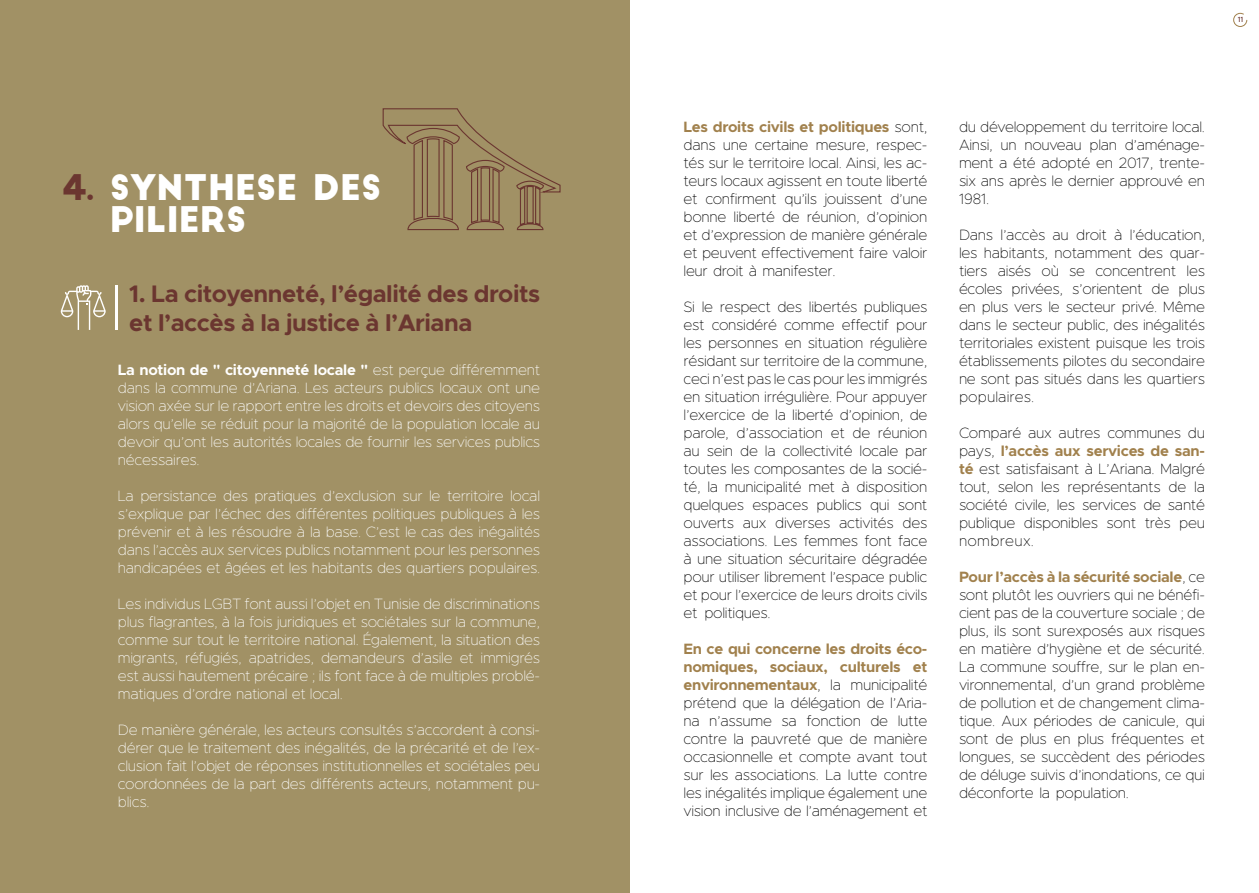
<style>
.page{position:relative;width:1259px;height:893px;background:#fff}
.page>*{position:absolute;margin:0;border:0;box-sizing:border-box;transform-origin:0 0}
.t1{font:34.5px/31.5px "Big John";color:#fff}
.t2{font:700 24px/28.8px "Metropolis";letter-spacing:-.02em;color:#6b3630}
.t3{font:100 15px/18px "Metropolis";letter-spacing:-.02em;color:#000;text-align:justify}
.t4{font:100 15px/18px "Metropolis";letter-spacing:-.02em;color:#fff;text-align:justify}
.t5{font:500 7.5px "Metropolis";color:#6b3630}
.s1{color:#6b3630}
.s2{font-weight:700}
.s3{font-weight:700;color:#a1814d}
</style>
<div class="page">
<svg style="left:1233px;top:13px;width:14px;height:14px"></svg>
<div style="left:0;top:0;width:629px;height:893px;background:#a19165"></div>
<svg style="left:382px;top:108px;width:179px;height:123px"></svg>
<svg style="left:61px;top:285px;width:45px;height:45px"></svg>
<hr style="left:116px;top:285px;width:2px;height:45px;background:#fff">
<h1 class="t1" style="left:110px;top:173px;width:273px;text-indent:-46px"><span class="s1">4.</span> SYNTHESE DES<br>PILIERS</h1>
<h2 class="t2" style="left:129px;top:279px;width:412px">1. La citoyenneté, l’égalité des droits et l’accès à la justice à l’Ariana</h2>
<p class="t4" style="left:118px;top:361px;width:424px"><span class="s2">La notion de " citoyenneté locale "</span> est perçue différemment dans la commune d’Ariana. Les acteurs publics locaux ont une vision axée sur le rapport entre les droits et devoirs des citoyens alors qu’elle se réduit pour la majorité de la population locale au devoir qu’ont les autorités locales de fournir les services publics nécessaires.</p>
<p class="t4" style="left:118px;top:487px;width:424px">La persistance des pratiques d’exclusion sur le territoire local s’explique par l’échec des différentes politiques publiques à les prévenir et à les résoudre à la base. C’est le cas des inégalités dans l’accès aux services publics notamment pour les personnes handicapées et âgées et les habitants des quartiers populaires.</p>
<p class="t4" style="left:118px;top:595px;width:424px">Les individus LGBT font aussi l’objet en Tunisie de discriminations plus flagrantes, à la fois juridiques et sociétales sur la commune, comme sur tout le territoire national. Également, la situation des migrants, réfugiés, apatrides, demandeurs d’asile et immigrés est aussi hautement précaire ; ils font face à de multiples problé&shy;matiques d’ordre national et local.</p>
<p class="t4" style="left:118px;top:721px;width:424px">De manière générale, les acteurs consultés s’accordent à consi&shy;dérer que le traitement des inégalités, de la précarité et de l’ex&shy;clusion fait l’objet de réponses institutionnelles et sociétales peu coordonnées de la part des différents acteurs, notamment pu&shy;blics.</p>
<p class="t5" style="left:1237px;top:15px;width:7px">11</p>
<p class="t3" style="left:683px;top:117px;width:245px"><span class="s3">Les droits civils et politiques</span> sont, dans une certaine mesure, respec&shy;tés sur le territoire local. Ainsi, les ac&shy;teurs locaux agissent en toute liberté et confirment qu’ils jouissent d’une bonne liberté de réunion, d’opinion et d’expression de manière générale et peuvent effectivement faire valoir leur droit à manifester.</p>
<p class="t3" style="left:683px;top:297px;width:245px">Si le respect des libertés publiques est considéré comme effectif pour les personnes en situation régulière résidant sur territoire de la commune, ceci n’est pas le cas pour les immigrés en situation irrégulière. Pour appuyer l’exercice de la liberté d’opinion, de parole, d’association et de réunion au sein de la collectivité locale par toutes les composantes de la socié&shy;té, la municipalité met à disposition quelques espaces publics qui sont ouverts aux diverses activités des associations. Les femmes font face à une situation sécuritaire dégradée pour utiliser librement l’espace public et pour l’exercice de leurs droits civils et politiques.</p>
<p class="t3" style="left:683px;top:639px;width:245px"><span class="s3">En ce qui concerne les droits éco&shy;nomiques, sociaux, culturels et environnementaux</span>, la municipalité prétend que la délégation de l’Aria&shy;na n’assume sa fonction de lutte contre la pauvreté que de manière occasionnelle et compte avant tout sur les associations. La lutte contre les inégalités implique également une vision inclusive de l’aménagement et</p>
<p class="t3" style="left:959px;top:117px;width:247px">du développement du territoire local.<br>Ainsi, un nouveau plan d’aménage&shy;ment a été adopté en 2017, trente&shy;six ans après le dernier approuvé en 1981.</p>
<p class="t3" style="left:959px;top:225px;width:247px">Dans l’accès au droit à l’éducation, les habitants, notamment des quar&shy;tiers aisés où se concentrent les écoles privées, s’orientent de plus en plus vers le secteur privé. Même dans le secteur public, des inégalités territoriales existent puisque les trois établissements pilotes du secondaire ne sont pas situés dans les quartiers populaires.</p>
<p class="t3" style="left:959px;top:423px;width:247px">Comparé aux autres communes du pays, <span class="s3">l’accès aux services de san&shy;té</span> est satisfaisant à L’Ariana. Malgré tout, selon les représentants de la société civile, les services de santé publique disponibles sont très peu nombreux.</p>
<p class="t3" style="left:959px;top:567px;width:247px"><span class="s3">Pour l’accès à la sécurité sociale</span>, ce sont plutôt les ouvriers qui ne bénéfi&shy;cient pas de la couverture sociale ; de plus, ils sont surexposés aux risques en matière d’hygiène et de sécurité.<br>La commune souffre, sur le plan en&shy;vironnemental, d’un grand problème de pollution et de changement clima&shy;tique. Aux périodes de canicule, qui sont de plus en plus fréquentes et longues, se succèdent des périodes de déluge suivis d’inondations, ce qui déconforte la population.</p>
</div>
